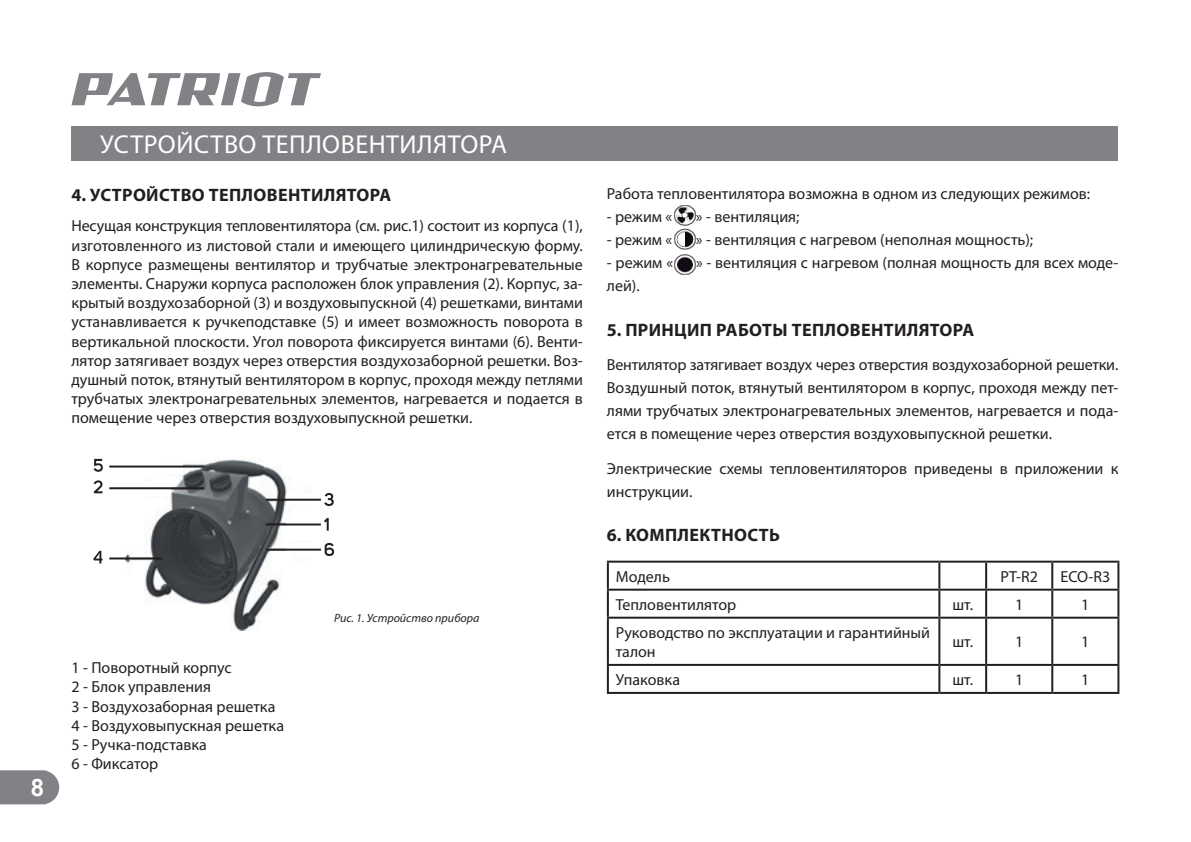
<style>
.page{position:relative;width:1191px;height:842px;background:#fff}
.page>*{position:absolute;margin:0;border:0;box-sizing:border-box;transform-origin:0 0}
.t1{font:26px "Myriad Pro";letter-spacing:.02em;color:#fff}
.t2{font:700 24px "Arial";color:#fff}
.t3{font:700 18px "Myriad Pro";letter-spacing:.02em;color:#231f20}
.t4{font:16px/19.2px "Myriad Pro";color:#231f20}
.t5{font:italic 12px "Myriad Pro";color:#231f20}
</style>
<div class="page">
<svg style="left:0;top:770px;width:59px;height:34px;background:#888a8d"></svg>
<div style="left:71px;top:126px;width:1047px;height:34px;background:#808285"></div>
<svg style="left:71px;top:72px;width:250px;height:34px"></svg>
<hr style="left:607px;top:560px;width:332px;height:2px;background:#231f20">
<hr style="left:607px;top:562px;width:2px;height:26px;background:#231f20">
<hr style="left:939px;top:560px;width:47px;height:2px;background:#231f20">
<hr style="left:938px;top:562px;width:2px;height:26px;background:#231f20">
<hr style="left:986px;top:560px;width:66px;height:2px;background:#231f20">
<hr style="left:985px;top:562px;width:2px;height:26px;background:#231f20">
<hr style="left:1052px;top:560px;width:67px;height:2px;background:#231f20">
<hr style="left:1051px;top:562px;width:2px;height:26px;background:#231f20">
<hr style="left:1117px;top:562px;width:2px;height:26px;background:#231f20">
<hr style="left:607px;top:588px;width:332px;height:2px;background:#231f20">
<hr style="left:607px;top:590px;width:2px;height:26px;background:#231f20">
<hr style="left:939px;top:588px;width:47px;height:2px;background:#231f20">
<hr style="left:938px;top:590px;width:2px;height:26px;background:#231f20">
<hr style="left:986px;top:588px;width:66px;height:2px;background:#231f20">
<hr style="left:985px;top:590px;width:2px;height:26px;background:#231f20">
<hr style="left:1052px;top:588px;width:67px;height:2px;background:#231f20">
<hr style="left:1051px;top:590px;width:2px;height:26px;background:#231f20">
<hr style="left:1117px;top:590px;width:2px;height:26px;background:#231f20">
<hr style="left:607px;top:616px;width:332px;height:2px;background:#231f20">
<hr style="left:607px;top:618px;width:2px;height:46px;background:#231f20">
<hr style="left:939px;top:616px;width:47px;height:2px;background:#231f20">
<hr style="left:938px;top:618px;width:2px;height:46px;background:#231f20">
<hr style="left:986px;top:616px;width:66px;height:2px;background:#231f20">
<hr style="left:985px;top:618px;width:2px;height:46px;background:#231f20">
<hr style="left:1052px;top:616px;width:67px;height:2px;background:#231f20">
<hr style="left:1051px;top:618px;width:2px;height:46px;background:#231f20">
<hr style="left:1117px;top:618px;width:2px;height:46px;background:#231f20">
<hr style="left:607px;top:664px;width:332px;height:2px;background:#231f20">
<hr style="left:607px;top:666px;width:2px;height:26px;background:#231f20">
<hr style="left:939px;top:664px;width:47px;height:2px;background:#231f20">
<hr style="left:938px;top:666px;width:2px;height:26px;background:#231f20">
<hr style="left:986px;top:664px;width:66px;height:2px;background:#231f20">
<hr style="left:985px;top:666px;width:2px;height:26px;background:#231f20">
<hr style="left:1052px;top:664px;width:67px;height:2px;background:#231f20">
<hr style="left:1051px;top:666px;width:2px;height:26px;background:#231f20">
<hr style="left:1117px;top:666px;width:2px;height:26px;background:#231f20">
<hr style="left:607px;top:692px;width:332px;height:2px;background:#231f20">
<hr style="left:939px;top:692px;width:47px;height:2px;background:#231f20">
<hr style="left:986px;top:692px;width:66px;height:2px;background:#231f20">
<hr style="left:1052px;top:692px;width:67px;height:2px;background:#231f20">
<img style="left:125px;top:459px;width:162px;height:171px">
<svg style="left:93px;top:551px;width:10px;height:12px"></svg>
<div style="left:144px;top:481px;width:27px;height:14px;background:#fff"></div>
<div style="left:165px;top:459px;width:18px;height:15px;background:#fff"></div>
<hr style="left:109px;top:557px;width:53px;height:2px;background:#231f20">
<svg style="left:94px;top:480px;width:8px;height:13px"></svg>
<hr style="left:109px;top:487px;width:95px;height:2px;background:#231f20">
<svg style="left:94px;top:459px;width:9px;height:13px"></svg>
<hr style="left:109px;top:465px;width:95px;height:2px;background:#231f20">
<svg style="left:324px;top:493px;width:10px;height:13px"></svg>
<hr style="left:266px;top:498px;width:55px;height:2px;background:#231f20">
<svg style="left:324px;top:518px;width:5px;height:12px"></svg>
<hr style="left:266px;top:523px;width:55px;height:2px;background:#231f20">
<svg style="left:325px;top:543px;width:9px;height:13px"></svg>
<hr style="left:266px;top:548px;width:55px;height:2px;background:#231f20">
<img style="left:675px;top:206px;width:20px;height:68px">
<h2 class="t2" style="left:31px;top:770px;width:15px">8</h2>
<h1 class="t1" style="left:100px;top:128px;width:408px">УСТРОЙСТВО ТЕПЛОВЕНТИЛЯТОРА</h1>
<p class="t3" style="left:71px;top:185px;width:321px">4. УСТРОЙСТВО ТЕПЛОВЕНТИЛЯТОРА</p>
<p class="t4" style="left:71px;top:216px;width:513px;text-align:justify">Несущая конструкция тепловентилятора (см. рис.1) состоит из корпуса (1), изготовленного из листовой стали и имеющего цилиндрическую форму.<br>В корпусе размещены вентилятор и трубчатые электронагревательные элементы. Снаружи корпуса расположен блок управления (2). Корпус, за&shy;крытый воздухозаборной (3) и воздуховыпускной (4) решетками, винтами устанавливается к ручкеподставке (5) и имеет возможность поворота в вертикальной плоскости. Угол поворота фиксируется винтами (6). Венти&shy;лятор затягивает воздух через отверстия воздухозаборной решетки. Воз&shy;душный поток, втянутый вентилятором в корпус, проходя между петлями трубчатых электронагревательных элементов, нагревается и подается в помещение через отверстия воздуховыпускной решетки.</p>
<p class="t4" style="left:71px;top:658px;width:214px">1 - Поворотный корпус<br>2 - Блок управления<br>3 - Воздухозаборная решетка<br>4 - Воздуховыпускная решетка<br>5 - Ручка-подставка<br>6 - Фиксатор</p>
<p class="t5" style="left:334px;top:610px;width:147px">Рис. 1. Устройство прибора</p>
<p class="t4" style="left:607px;top:184px;width:485px">Работа тепловентилятора возможна в одном из следующих режимов:</p>
<p class="t4" style="left:607px;top:207px;width:67px">- режим «</p>
<p class="t4" style="left:696px;top:207px;width:105px">» - вентиляция;</p>
<p class="t4" style="left:607px;top:230px;width:67px">- режим «</p>
<p class="t4" style="left:696px;top:230px;width:339px">» - вентиляция с нагревом (неполная мощность);</p>
<p class="t4" style="left:607px;top:253px;width:68px">- режим «</p>
<p class="t4" style="left:696px;top:253px;width:424px">» - вентиляция с нагревом (полная мощность для всех моде-</p>
<p class="t4" style="left:607px;top:276px;width:34px">лей).</p>
<p class="t3" style="left:607px;top:320px;width:369px">5. ПРИНЦИП РАБОТЫ ТЕПЛОВЕНТИЛЯТОРА</p>
<p class="t4" style="left:607px;top:353px;width:513px;line-height:23px;text-align:justify">Вентилятор затягивает воздух через отверстия воздухозаборной решетки.<br>Воздушный поток, втянутый вентилятором в корпус, проходя между пет&shy;лями трубчатых электронагревательных элементов, нагревается и пода&shy;ется в помещение через отверстия воздуховыпускной решетки.</p>
<p class="t4" style="left:607px;top:456px;width:513px;line-height:23px">Электрические схемы тепловентиляторов приведены в приложении к инструкции.</p>
<p class="t3" style="left:607px;top:525px;width:174px">6. КОМПЛЕКТНОСТЬ</p>
<p class="t4" style="left:616px;top:566px;width:56px">Модель</p>
<p class="t4" style="left:1000px;top:566px;width:39px">PT-R2</p>
<p class="t4" style="left:1060px;top:566px;width:51px">ECO-R3</p>
<p class="t4" style="left:616px;top:594px;width:122px">Тепловентилятор</p>
<p class="t4" style="left:952px;top:594px;width:22px">шт.</p>
<p class="t4" style="left:1015px;top:594px;width:10px">1</p>
<p class="t4" style="left:1081px;top:594px;width:10px">1</p>
<p class="t4" style="left:616px;top:622px;width:316px">Руководство по эксплуатации и гарантийный талон</p>
<p class="t4" style="left:952px;top:632px;width:22px">шт.</p>
<p class="t4" style="left:1015px;top:632px;width:10px">1</p>
<p class="t4" style="left:1081px;top:632px;width:10px">1</p>
<p class="t4" style="left:616px;top:669px;width:66px">Упаковка</p>
<p class="t4" style="left:952px;top:669px;width:22px">шт.</p>
<p class="t4" style="left:1015px;top:669px;width:10px">1</p>
<p class="t4" style="left:1081px;top:669px;width:10px">1</p>
</div>
